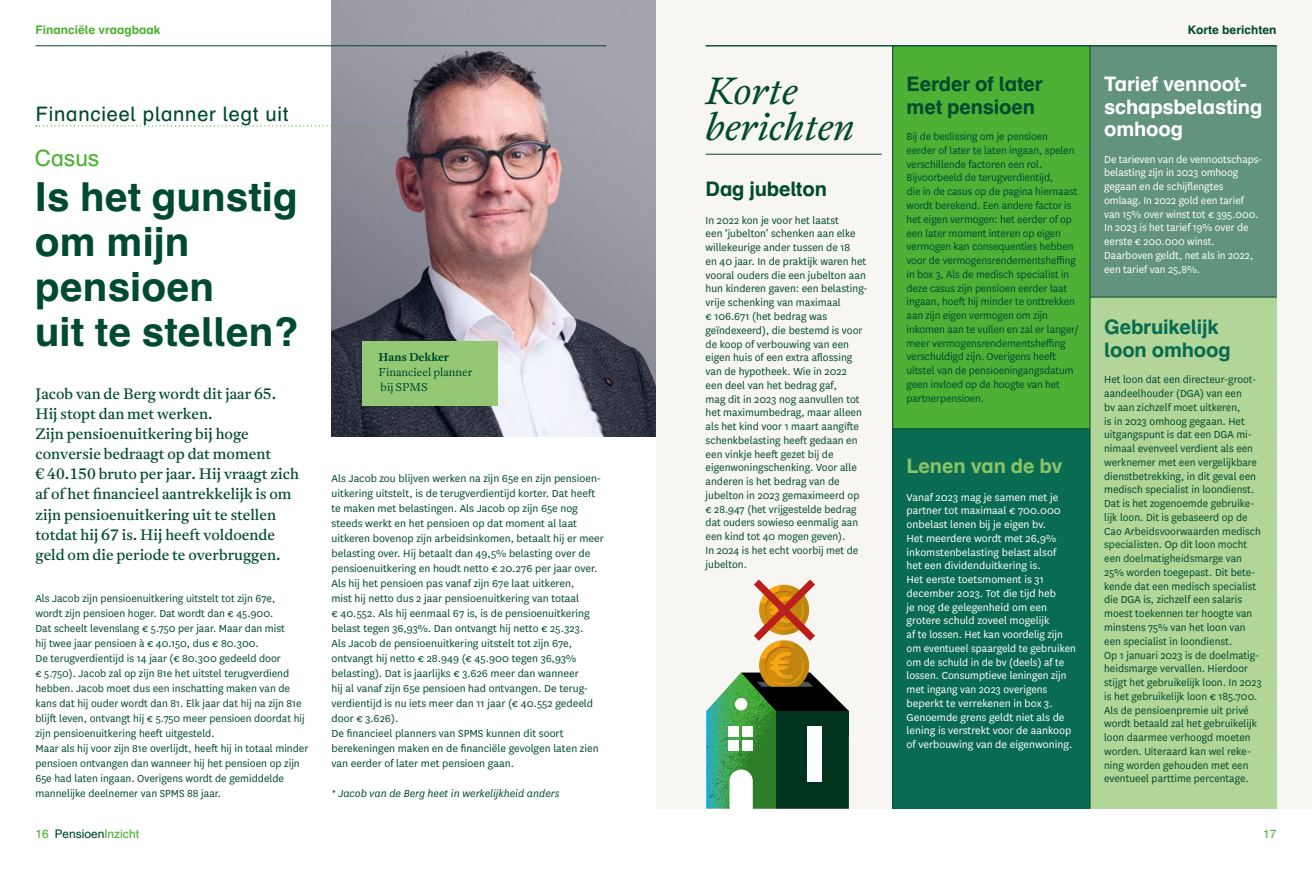
<style>
.page{position:relative;width:1312px;height:869px;background:#fff}
.page>*{position:absolute;margin:0;border:0;box-sizing:border-box;transform-origin:0 0}
.t1{font:700 40px/45px "Schulbuch Nord OT";color:#004a2f}
.t2{font:italic 300 37.5px/36.2px "Antwerp";color:#004a2f}
.t3{font:22.5px "Schulbuch Nord OT";color:#4db136}
.t4{font:700 20px/22.5px "Schulbuch Nord OT";letter-spacing:-.01em;color:#004a2f}
.t5{font:700 20px/22.5px "Schulbuch Nord OT";letter-spacing:-.01em;color:#fff}
.t6{font:20px "Schulbuch Nord OT";letter-spacing:.04em;color:#004a2f}
.t7{font:700 20px/22.5px "Schulbuch Nord OT";letter-spacing:-.01em;color:#096b51}
.t8{font:700 20px "Schulbuch Nord OT";letter-spacing:-.01em;color:#88c365}
.t9{font:15px/20px "Antwerp";color:#004a2f}
.t10{font:11.88px/13.8px "National";color:#004a2f}
.t11{font:11.88px/13.8px "National";color:#fff}
.t12{font:italic 11.88px "National";color:#004a2f}
.t13{font:11.88px "Schulbuch Nord OT";color:#4db136}
.t14{font:700 11.88px "Schulbuch Nord OT";color:#4db136}
.t15{font:700 11.88px "Schulbuch Nord OT";color:#004a2f}
.t16{font:300 11.25px/15px "Antwerp";color:#004a2f}
.t17{font:700 11.25px "Antwerp";color:#004a2f}
.s1{color:#004a2f}
</style>
<div class="page">
<div style="left:656px;top:0;width:655px;height:808px;background:#f8f6f3"></div>
<img style="left:331px;top:0;width:325px;height:436px">
<div style="left:362px;top:340px;width:136px;height:65px;background:#94c874"></div>
<svg style="left:36px;top:125px;width:380px;height:1px"></svg>
<div style="left:892px;top:428px;width:197px;height:380px;background:#096b51"></div>
<div style="left:892px;top:46px;width:197px;height:382px;background:#4db136"></div>
<div style="left:1089px;top:46px;width:187px;height:251px;background:#61937d"></div>
<div style="left:1089px;top:297px;width:187px;height:511px;background:#b2d598"></div>
<svg style="left:706px;top:579px;width:142px;height:229px"></svg>
<hr style="left:35px;top:46px;width:571px;height:1px;background:#004a2f">
<hr style="left:705px;top:46px;width:571px;height:1px;background:#004a2f">
<hr style="left:705px;top:154px;width:176px;height:1px;background:#004a2f">
<hr style="left:705px;top:45px;width:571px;height:1px;background:#004a2f">
<hr style="left:1089px;top:296px;width:187px;height:1px;background:#004a2f">
<hr style="left:1089px;top:46px;width:1px;height:762px;background:#004a2f">
<hr style="left:892px;top:46px;width:1px;height:762px;background:#004a2f">
<hr style="left:892px;top:428px;width:197px;height:1px;background:#004a2f">
<p class="t14" style="left:35px;top:22px;width:127px">Financiële vraagbaak</p>
<p class="t15" style="left:1187px;top:22px;width:90px">Korte berichten</p>
<h3 class="t6" style="left:36px;top:102px;width:254px">Financieel planner legt uit</h3>
<h3 class="t3" style="left:35px;top:144px;width:66px">Casus</h3>
<h1 class="t1" style="left:35px;top:175px;width:267px">Is het gunstig om mijn pensioen<br>uit te stellen?</h1>
<p class="t9" style="left:35px;top:384px;width:265px">Jacob van de Berg wordt dit jaar 65.<br>Hij stopt dan met werken.<br>Zijn pensioenuitkering bij hoge conversie bedraagt op dat moment<br>€ 40.150 bruto per jaar. Hij vraagt zich af of het financieel aantrekkelijk is om zijn pensioenuitkering uit te stellen totdat hij 67 is. Hij heeft voldoende geld om die periode te overbruggen.</p>
<p class="t10" style="left:35px;top:589px;width:274px;line-height:15px">Als Jacob zijn pensioenuitkering uitstelt tot zijn 67e,<br>wordt zijn pensioen hoger. Dat wordt dan € 45.900.<br>Dat scheelt levenslang € 5.750 per jaar. Maar dan mist<br>hij twee jaar pensioen à € 40.150, dus € 80.300.<br>De terugverdientijd is 14 jaar (€ 80.300 gedeeld door<br>€ 5.750). Jacob zal op zijn 81e het uitstel terugverdiend hebben. Jacob moet dus een inschatting maken van de kans dat hij ouder wordt dan 81. Elk jaar dat hij na zijn 81e blijft leven, ontvangt hij € 5.750 meer pensioen doordat hij zijn pensioenuitkering heeft uitgesteld.<br>Maar als hij voor zijn 81e overlijdt, heeft hij in totaal minder pensioen ontvangen dan wanneer hij het pensioen op zijn 65e had laten ingaan. Overigens wordt de gemiddelde mannelijke deelnemer van SPMS 88 jaar.</p>
<p class="t13" style="left:35px;top:825px;width:105px">16 <span class="s1">Pensioen</span>Inzicht</p>
<p class="t17" style="left:378px;top:349px;width:72px">Hans Dekker</p>
<p class="t16" style="left:378px;top:365px;width:95px">Financieel planner bij SPMS</p>
<p class="t10" style="left:331px;top:469px;width:274px;line-height:15px">Als Jacob zou blijven werken na zijn 65e en zijn pensioen&shy;uitkering uitstelt, is de terugverdientijd korter. Dat heeft te maken met belastingen. Als Jacob op zijn 65e nog steeds werkt en het pensioen op dat moment al laat uitkeren bovenop zijn arbeidsinkomen, betaalt hij er meer belasting over. Hij betaalt dan 49,5% belasting over de pensioenuitkering en houdt netto € 20.276 per jaar over.<br>Als hij het pensioen pas vanaf zijn 67e laat uitkeren,<br>mist hij netto dus 2 jaar pensioenuitkering van totaal<br>€ 40.552. Als hij eenmaal 67 is, is de pensioenuitkering belast tegen 36,93%. Dan ontvangt hij netto € 25.323.<br>Als Jacob de pensioenuitkering uitstelt tot zijn 67e, ontvangt hij netto € 28.949 (€ 45.900 tegen 36,93% belasting). Dat is jaarlijks € 3.626 meer dan wanneer<br>hij al vanaf zijn 65e pensioen had ontvangen. De terug&shy;verdientijd is nu iets meer dan 11 jaar (€ 40.552 gedeeld door € 3.626).<br>De financieel planners van SPMS kunnen dit soort berekeningen maken en de financiële gevolgen laten zien van eerder of later met pensioen gaan.</p>
<p class="t12" style="left:331px;top:785px;width:229px">* Jacob van de Berg heet in werkelijkheid anders</p>
<h2 class="t2" style="left:705px;top:73px;width:150px">Korte berichten</h2>
<h3 class="t4" style="left:705px;top:178px;width:123px">Dag jubelton</h3>
<p class="t10" style="left:705px;top:212px;width:163px">In 2022 kon je voor het laatst<br>een ‘jubelton’ schenken aan elke willekeurige ander tussen de 18<br>en 40 jaar. In de praktijk waren het vooral ouders die een jubelton aan hun kinderen gaven: een belasting&shy;vrije schenking van maximaal<br>€ 106.671 (het bedrag was geïndexeerd), die bestemd is voor de koop of verbouwing van een eigen huis of een extra aflossing van de hypotheek. Wie in 2022<br>een deel van het bedrag gaf,<br>mag dit in 2023 nog aanvullen tot het maximumbedrag, maar alleen als het kind voor 1 maart aangifte schenkbelasting heeft gedaan en een vinkje heeft gezet bij de eigenwoningschenking. Voor alle anderen is het bedrag van de jubelton in 2023 gemaximeerd op € 28.947 (het vrijgestelde bedrag dat ouders sowieso eenmalig aan een kind tot 40 mogen geven).<br>In 2024 is het echt voorbij met de jubelton.</p>
<h3 class="t4" style="left:906px;top:73px;width:138px">Eerder of later met pensioen</h3>
<p class="t10" style="left:906px;top:129px;width:174px">Bij de beslissing om je pensioen eerder of later te laten ingaan, spelen verschillende factoren een rol.<br>Bijvoorbeeld de terugverdientijd,<br>die in de casus op de pagina hiernaast wordt berekend. Een andere factor is het eigen vermogen: het eerder of op een later moment interen op eigen vermogen kan consequenties hebben voor de vermogensrendementsheffing in box 3, Als de medisch specialist in deze casus zijn pensioen eerder laat ingaan, hoeft hij minder te onttrekken aan zijn eigen vermogen om zijn inkomen aan te vullen en zal er langer/ meer vermogensrendementsheffing verschuldigd zijn. Overigens heeft uitstel van de pensioeningangsdatum geen invloed op de hoogte van het partnerpensioen.</p>
<h3 class="t8" style="left:906px;top:453px;width:157px">Lenen van de bv</h3>
<p class="t11" style="left:906px;top:489px;width:171px">Vanaf 2023 mag je samen met je partner tot maximaal € 700.000 onbelast lenen bij je eigen bv.<br>Het meerdere wordt met 26,9% inkomstenbelasting belast alsof<br>het een dividenduitkering is.<br>Het eerste toetsmoment is 31 december 2023. Tot die tijd heb<br>je nog de gelegenheid om een grotere schuld zoveel mogelijk<br>af te lossen. Het kan voordelig zijn om eventueel spaargeld te gebruiken om de schuld in de bv (deels) af te lossen. Consumptieve leningen zijn met ingang van 2023 overigens beperkt te verrekenen in box 3.<br>Genoemde grens geldt niet als de lening is verstrekt voor de aankoop of verbouwing van de eigenwoning.</p>
<h3 class="t5" style="left:1103px;top:73px;width:160px">Tarief vennoot&shy;schapsbelasting omhoog</h3>
<p class="t11" style="left:1103px;top:151px;width:160px">De tarieven van de vennootschaps&shy;belasting zijn in 2023 omhoog gegaan en de schijflengtes omlaag. In 2022 gold een tarief van 15% over winst tot € 395.000.<br>In 2023 is het tarief 19% over de eerste € 200.000 winst.<br>Daarboven geldt, net als in 2022, een tarief van 25,8%.</p>
<h3 class="t7" style="left:1103px;top:316px;width:128px">Gebruikelijk loon omhoog</h3>
<p class="t10" style="left:1103px;top:372px;width:159px">Het loon dat een directeur-groot&shy;aandeelhouder (DGA) van een<br>bv aan zichzelf moet uitkeren,<br>is in 2023 omhoog gegaan. Het uitgangspunt is dat een DGA mi&shy;nimaal evenveel verdient als een werknemer met een vergelijkbare dienstbetrekking, in dit geval een medisch specialist in loondienst.<br>Dat is het zogenoemde gebruike&shy;lijk loon. Dit is gebaseerd op de<br>Cao Arbeidsvoorwaarden medisch specialisten. Op dit loon mocht een doelmatigheidsmarge van<br>25% worden toegepast. Dit bete&shy;kende dat een medisch specialist die DGA is, zichzelf een salaris moest toekennen ter hoogte van minstens 75% van het loon van een specialist in loondienst.<br>Op 1 januari 2023 is de doelmatig&shy;heidsmarge vervallen. Hierdoor stijgt het gebruikelijk loon. In 2023 is het gebruikelijk loon € 185.700.<br>Als de pensioenpremie uit privé wordt betaald zal het gebruikelijk loon daarmee verhoogd moeten worden. Uiteraard kan wel reke&shy;ning worden gehouden met een eventueel parttime percentage.</p>
<p class="t13" style="left:1262px;top:825px;width:15px">17</p>
</div>
